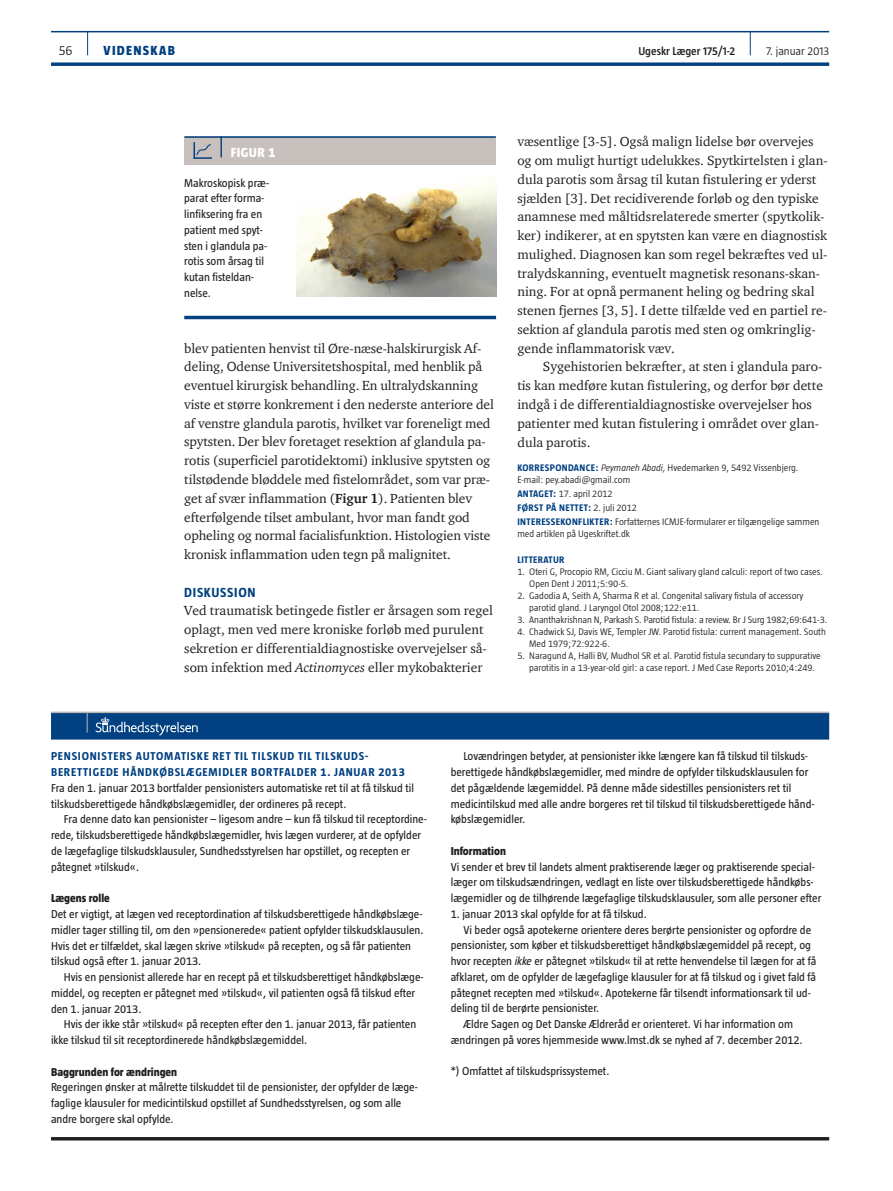
<style>
.page{position:relative;width:893px;height:1191px;background:#fff}
.page>*{position:absolute;margin:0;border:0;box-sizing:border-box;transform-origin:0 0}
.t1{font:13.5px/18.8px "ITC Charter Com";color:#231f20}
.t2{font:700 13.5px "Taz";letter-spacing:.05em;color:#014081}
.t3{font:800 13.5px "Taz";letter-spacing:.095em;color:#014081}
.t4{font:800 13.5px "Taz";color:#fff}
.t5{font:300 13.5px "Taz";color:#231f20}
.t6{font:11.7px/15.8px "Taz";color:#231f20}
.t7{font:700 11.7px "Taz";letter-spacing:.06em;color:#014081}
.t8{font:800 11.7px "Taz";color:#231f20}
.t9{font:600 11.7px "Taz";color:#231f20}
.t10{font:300 11.7px "Taz";color:#231f20}
.t11{font:300 9.75px/12px "Taz";color:#231f20}
.t12{font:700 9.75px "Taz";letter-spacing:.04em;color:#014081}
.s1{font-weight:700}
.s2{font-style:italic}
.s3{font-weight:700;color:#014081}
</style>
<div class="page">
<hr style="left:51px;top:31px;width:778px;height:1px;background:#014081">
<svg style="left:51px;top:62px;width:778px;height:4px;background:#235991"></svg>
<svg style="left:87px;top:32px;width:1px;height:23px"></svg>
<svg style="left:750px;top:32px;width:1px;height:23px"></svg>
<div style="left:185px;top:136px;width:311px;height:28px;background:#c7c0bc"></div>
<hr style="left:185px;top:136px;width:311px;height:2px;background:#014081">
<svg style="left:221px;top:136px;width:1px;height:21px"></svg>
<svg style="left:194px;top:142px;width:18px;height:17px"></svg>
<hr style="left:184px;top:316px;width:312px;height:3px;background:#014081">
<img style="left:296px;top:177px;width:200px;height:119px">
<hr style="left:51px;top:711px;width:36px;height:2px;background:#bbb4af">
<hr style="left:87px;top:711px;width:742px;height:2px;background:#bbb4af">
<svg style="left:51px;top:712px;width:778px;height:27px;background:#0c4884"></svg>
<hr style="left:51px;top:1137px;width:778px;height:3px;background:#231f20">
<p class="t5" style="left:59px;top:43px;width:15px">56</p>
<p class="t3" style="left:104px;top:43px;width:73px">VIDENSKAB</p>
<p class="t9" style="left:638px;top:45px;width:98px">Ugeskr Læger 175/1-2</p>
<p class="t10" style="left:766px;top:45px;width:64px">7. januar 2013</p>
<p class="t4" style="left:231px;top:145px;width:46px">Figur 1</p>
<p class="t6" style="left:184px;top:175px;width:86px">Makroskopisk præ&shy;parat efter forma&shy;linfiksering fra en patient med spyt&shy;sten i glandula pa&shy;rotis som årsag til kutan fisteldan&shy;nelse.</p>
<p class="t1" style="left:184px;top:338px;width:311px">blev patienten henvist til Øre-næse-halskirurgisk Af&shy;deling, Odense Universitetshospital, med henblik på eventuel kirurgisk behandling. En ultralydskanning viste et større konkrement i den nederste anteriore del af venstre glandula parotis, hvilket var foreneligt med spytsten. Der blev foretaget resektion af glandula pa&shy;rotis (superficiel parotidektomi) inklusive spytsten og tilstødende bløddele med fistelområdet, som var præ&shy;get af svær inflammation (<span class="s1">Figur 1</span>). Patienten blev efterfølgende tilset ambulant, hvor man fandt god opheling og normal facialisfunktion. Histologien viste kronisk inflammation uden tegn på malignitet.</p>
<p class="t2" style="left:184px;top:584px;width:73px">DISKUSSION</p>
<p class="t1" style="left:184px;top:601px;width:310px">Ved traumatisk betingede fistler er årsagen som regel oplagt, men ved mere kroniske forløb med purulent sekretion er differentialdiagnostiske overvejelser så&shy;som infektion med <span class="s2">Actinomyces</span> eller mykobakterier</p>
<p class="t1" style="left:517px;top:132px;width:312px">væsentlige [3-5]. Også malign lidelse bør overvejes og om muligt hurtigt udelukkes. Spytkirtelsten i glan&shy;dula parotis som årsag til kutan fistulering er yderst sjælden [3]. Det recidiverende forløb og den typiske anamnese med måltidsrelaterede smerter (spytkolik&shy;ker) indikerer, at en spytsten kan være en diagnostisk mulighed. Diagnosen kan som regel bekræftes ved ul&shy;tralydskanning, eventuelt magnetisk resonans-skan&shy;ning. For at opnå permanent heling og bedring skal stenen fjernes [3, 5]. I dette tilfælde ved en partiel re&shy;sektion af glandula parotis med sten og omkringlig&shy;gende inflammatorisk væv.</p>
<p class="t1" style="left:517px;top:357px;width:307px;text-indent:26px">Sygehistorien bekræfter, at sten i glandula paro&shy;tis kan medføre kutan fistulering, og derfor bør dette indgå i de differentialdiagnostiske overvejelser hos patienter med kutan fistulering i området over glan&shy;dula parotis.</p>
<p class="t11" style="left:517px;top:461px;width:282px"><span class="s3">KORRESPONDANCE:</span> <span class="s2">Peymaneh Abadi,</span> Hvedemarken 9, 5492 Vissenbjerg.<br>E-mail: pey.abadi@gmail.com</p>
<p class="t11" style="left:517px;top:486px;width:304px;line-height:14.1px"><span class="s3">ANTAGET:</span> 17. april 2012<br><span class="s3">FØRST PÅ NETTET:</span> 2. juli 2012<br><span class="s3">INTERESSEKONFLIKTER:</span> Forfatternes ICMJE-formularer er tilgængelige sammen</p>
<p class="t11" style="left:517px;top:527px;width:114px">med artiklen på Ugeskriftet.dk</p>
<p class="t12" style="left:517px;top:554px;width:49px">LITTERATUR</p>
<p class="t11" style="left:529px;top:565px;width:295px;text-indent:-12px">1. Oteri G, Procopio RM, Cicciu M. Giant salivary gland calculi: report of two cases.<br>Open Dent J 2011;5:90-5.</p>
<p class="t11" style="left:529px;top:589px;width:276px;text-indent:-12px">2. Gadodia A, Seith A, Sharma R et al. Congenital salivary fistula of accessory parotid gland. J Laryngol Otol 2008;122:e11.</p>
<p class="t11" style="left:517px;top:613px;width:311px">3. Ananthakrishnan N, Parkash S. Parotid fistula: a review. Br J Surg 1982;69:641-3.</p>
<p class="t11" style="left:529px;top:625px;width:298px;text-indent:-12px">4. Chadwick SJ, Davis WE, Templer JW. Parotid fistula: current management. South<br>Med 1979;72:922-6.</p>
<p class="t11" style="left:529px;top:649px;width:293px;text-indent:-12px">5. Naragund A, Halli BV, Mudhol SR et al. Parotid fistula secundary to suppurative parotitis in a 13-year-old girl: a case report. J Med Case Reports 2010;4:249.</p>
<p class="t7" style="left:51px;top:750px;width:14px">PENSIONISTERS</p>
<p class="t7" style="left:136px;top:750px;width:8px">AUTOMATISKE</p>
<p class="t7" style="left:213px;top:750px;width:7px">RET</p>
<p class="t7" style="left:234px;top:750px;width:25px">TIL TILSKUD</p>
<p class="t7" style="left:298px;top:750px;width:25px">TIL TILSKUDS</p>
<p class="t7" style="left:365px;top:750px;width:5px">-</p>
<p class="t7" style="left:51px;top:765px;width:8px">BERETTIGEDE</p>
<p class="t7" style="left:122px;top:765px;width:8px">HÅNDKØBSL</p>
<p class="t7" style="left:187px;top:765px;width:17px">ÆGEMIDLER</p>
<p class="t7" style="left:251px;top:765px;width:8px">BORTFALDER</p>
<p class="t7" style="left:320px;top:765px;width:22px">1. JANUAR</p>
<p class="t7" style="left:378px;top:765px;width:28px">2013</p>
<p class="t6" style="left:51px;top:780px;width:365px">Fra den 1. januar 2013 bortfalder pensionisters automatiske ret til at få tilskud til tilskudsberettigede håndkøbslægemidler, der ordineres på recept.</p>
<p class="t6" style="left:51px;top:811px;width:377px;text-indent:13px">Fra denne dato kan pensionister – ligesom andre – kun få tilskud til receptordine&shy;rede, tilskudsberettigede håndkøbslægemidler, hvis lægen vurderer, at de opfylder de lægefaglige tilskudsklausuler, Sundhedsstyrelsen har opstillet, og recepten er påtegnet »tilskud«.</p>
<p class="t8" style="left:51px;top:891px;width:60px">Lægens rolle</p>
<p class="t6" style="left:51px;top:906px;width:374px">Det er vigtigt, at lægen ved receptordination af tilskudsberettigede håndkøbslæge&shy;midler tager stilling til, om den »pensionerede« patient opfylder tilskudsklausulen.<br>Hvis det er tilfældet, skal lægen skrive »tilskud« på recepten, og så får patienten tilskud også efter 1. januar 2013.</p>
<p class="t6" style="left:51px;top:969px;width:374px;text-indent:13px">Hvis en pensionist allerede har en recept på et tilskudsberettiget håndkøbslæge&shy;middel, og recepten er påtegnet med »tilskud«, vil patienten også få tilskud efter den 1. januar 2013.</p>
<p class="t6" style="left:51px;top:1016px;width:367px;text-indent:13px">Hvis der ikke står »tilskud« på recepten efter den 1. januar 2013, får patienten ikke tilskud til sit receptordinerede håndkøbslægemiddel.</p>
<p class="t8" style="left:51px;top:1065px;width:128px">Baggrunden for ændringen</p>
<p class="t6" style="left:51px;top:1079px;width:368px">Regeringen ønsker at målrette tilskuddet til de pensionister, der opfylder de læge&shy;faglige klausuler for medicintilskud opstillet af Sundhedsstyrelsen, og som alle andre borgere skal opfylde.</p>
<p class="t6" style="left:451px;top:748px;width:365px;text-indent:13px">Lovændringen betyder, at pensionister ikke længere kan få tilskud til tilskuds&shy;berettigede håndkøbslægemidler, med mindre de opfylder tilskudsklausulen for det pågældende lægemiddel. På denne måde sidestilles pensionisters ret til medicintilskud med alle andre borgeres ret til tilskud til tilskudsberettigede hånd&shy;købslægemidler.</p>
<p class="t8" style="left:451px;top:844px;width:57px">Information</p>
<p class="t6" style="left:451px;top:858px;width:372px">Vi sender et brev til landets alment praktiserende læger og praktiserende special&shy;læger om tilskudsændringen, vedlagt en liste over tilskudsberettigede håndkøbs&shy;lægemidler og de tilhørende lægefaglige tilskudsklausuler, som alle personer efter</p>
<p class="t6" style="left:451px;top:906px;width:198px">1. januar 2013 skal opfylde for at få tilskud.</p>
<p class="t6" style="left:463px;top:921px;width:349px">Vi beder også apotekerne orientere deres berørte pensionister og opfordre de</p>
<p class="t6" style="left:451px;top:937px;width:362px">pensionister, som køber et tilskudsberettiget håndkøbslægemiddel på recept, og</p>
<p class="t6" style="left:451px;top:953px;width:367px">hvor recepten <span class="s2">ikke</span> er påtegnet »tilskud« til at rette henvendelse til lægen for at få</p>
<p class="t6" style="left:451px;top:969px;width:367px">afklaret, om de opfylder de lægefaglige klausuler for at få tilskud og i givet fald få</p>
<p class="t6" style="left:451px;top:984px;width:361px">påtegnet recepten med »tilskud«. Apotekerne får tilsendt informationsark til ud-</p>
<p class="t6" style="left:451px;top:1000px;width:150px">deling til de berørte pensionister.</p>
<p class="t6" style="left:463px;top:1016px;width:331px">Ældre Sagen og Det Danske Ældreråd er orienteret. Vi har information om</p>
<p class="t6" style="left:451px;top:1032px;width:353px">ændringen på vores hjemmeside www.lmst.dk se nyhed af 7. december 2012.</p>
<p class="t6" style="left:451px;top:1063px;width:160px">*) Omfattet af tilskudsprissystemet.</p>
</div>
